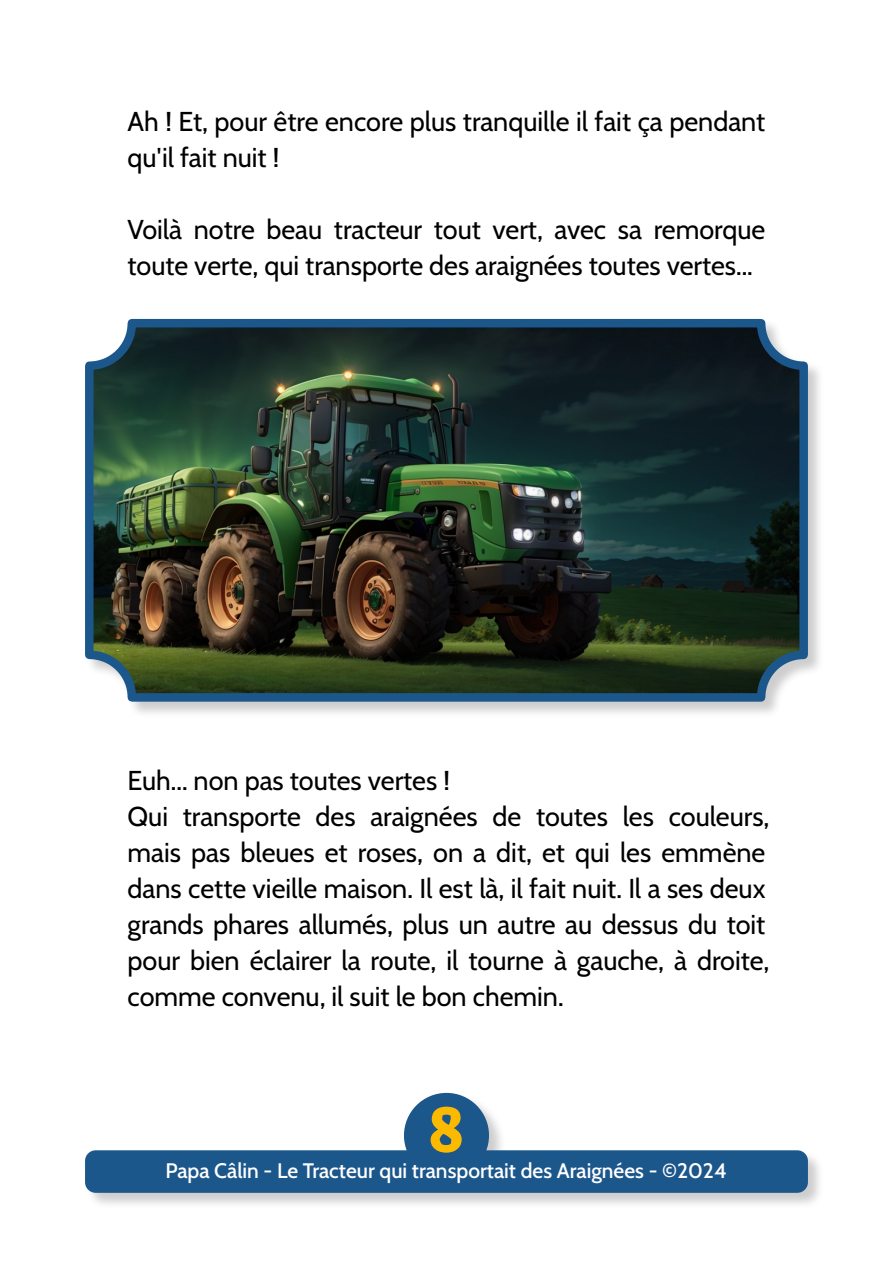
<style>
.page{position:relative;width:893px;height:1263px;background:#fff}
.page>*{position:absolute;margin:0;border:0;box-sizing:border-box;transform-origin:0 0}
.t1{font:60px "Kavoon";color:#fbb900}
.t2{font:27.3px/36px "Cabin";color:#000}
.t3{font:500 21px "Cabin";color:#fff}
</style>
<div class="page">
<div style="left:404px;top:1093px;width:102px;height:102px;background:#9d9c9c;opacity:.5"></div>
<div style="left:404px;top:1093px;width:85px;height:85px;background:#1c578c;border-radius:50%"></div>
<div style="left:85px;top:1150px;width:740px;height:60px;background:#9d9c9c;opacity:.5"></div>
<div style="left:85px;top:1150px;width:723px;height:43px;background:#1c578c;border-radius:11px"></div>
<div style="left:85px;top:319px;width:740px;height:400px;background:#9d9c9c;opacity:.5"></div>
<img style="left:89px;top:323px;width:715px;height:374px;border-radius:43px">
<div style="left:85px;top:319px;width:723px;height:383px;border:9px solid #1c578c;border-radius:43px"></div>
<p class="t2" style="left:128px;top:103px;width:639px">Ah ! Et, pour être encore plus tranquille il fait ça pendant qu'il fait nuit !</p>
<p class="t2" style="left:128px;top:211px;width:639px">Voilà notre beau tracteur tout vert, avec sa remorque toute verte, qui transporte des araignées toutes vertes...</p>
<p class="t2" style="left:128px;top:763px;width:643px">Euh... non pas toutes vertes !<br>Qui transporte des araignées de toutes les couleurs, mais pas bleues et roses, on a dit, et qui les emmène dans cette vieille maison. Il est là, il fait nuit. Il a ses deux grands phares allumés, plus un autre au dessus du toit pour bien éclairer la route, il tourne à gauche, à droite, comme convenu, il suit le bon chemin.</p>
<h1 class="t1" style="left:428px;top:1093px;width:37px">8</h1>
<p class="t3" style="left:165px;top:1158px;width:563px">Papa Câlin - Le Tracteur qui transportait des Araignées - ©2024</p>
</div>
